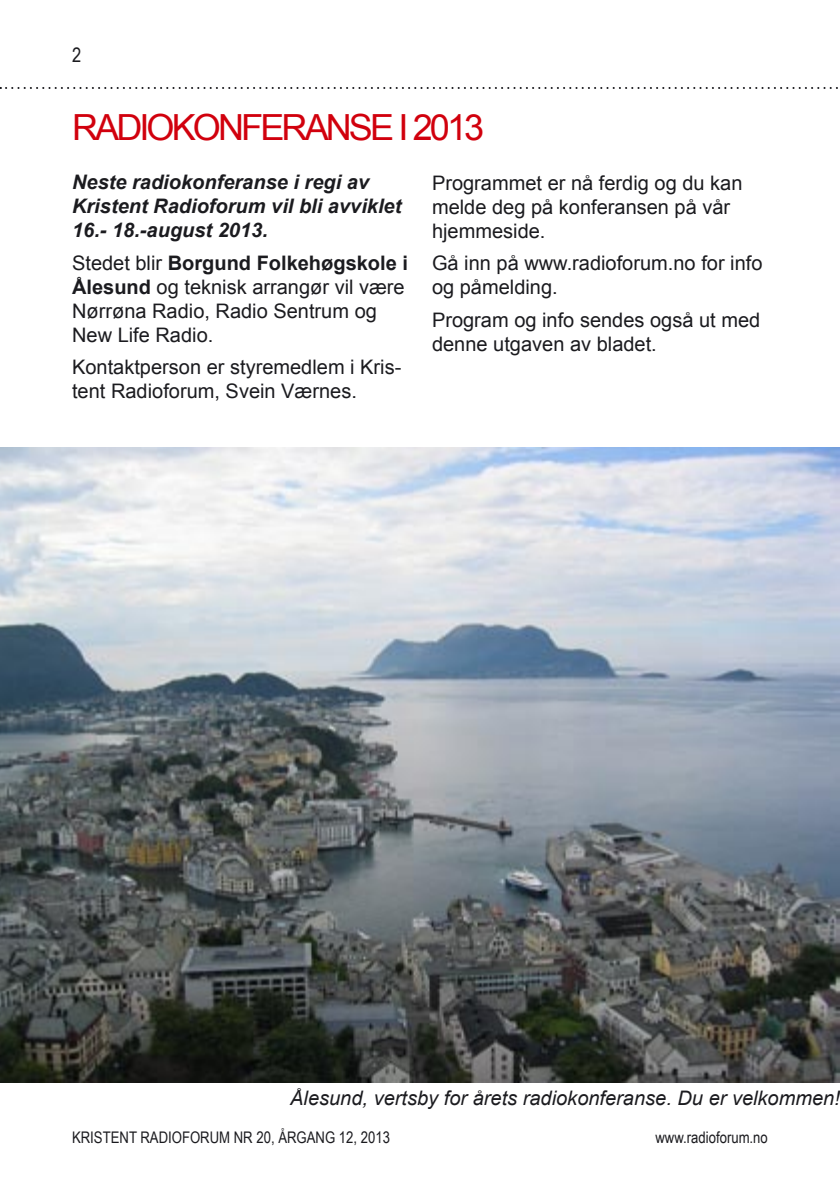
<style>
.page{position:relative;width:840px;height:1191px;background:#fff}
.page>*{position:absolute;margin:0;border:0;box-sizing:border-box;transform-origin:0 0}
.Kolonnetittel{font:36px "Arial";letter-spacing:-.08em;color:#d1000d}
.Kolonnetittel-2{font:20px/24px "Arial";color:#1b1b1f}
.Kolonnetittel-3{font:italic 700 20px/24px "Arial";color:#1b1b1f}
.Kolonnetittel-4{font:italic 20px "Arial";color:#1b1b1f}
.t1{font:20px "Arial Narrow";color:#1b1b1f}
.t2{font:16px "Arial Narrow";color:#1b1b1f}
.s1{font-weight:700}
</style>
<div class="page">
<svg style="left:0;top:87px;width:838px;height:2px"></svg>
<img style="left:0;top:447px;width:839px;height:635px">
<p class="t1" style="left:72px;top:41px;width:11px">2</p>
<p class="Kolonnetittel" style="left:72px;top:102px;width:413px">RADIOKONFERANSE I 2013</p>
<p class="Kolonnetittel-3" style="left:72px;top:171px;width:330px">Neste radiokonferanse i regi av<br>Kristent Radioforum vil bli avviklet<br>16.- 18.-august 2013.</p>
<p class="Kolonnetittel-2" style="left:72px;top:250px;width:337px">Stedet blir <span class="s1">Borgund Folkehøgskole i<br>Ålesund</span> og teknisk arrangør vil være<br>Nørrøna Radio, Radio Sentrum og<br>New Life Radio.</p>
<p class="Kolonnetittel-2" style="left:72px;top:355px;width:331px">Kontaktperson er styremedlem i Kris&shy;tent Radioforum, Svein Værnes.</p>
<p class="Kolonnetittel-2" style="left:432px;top:171px;width:312px">Programmet er nå ferdig og du kan melde deg på konferansen på vår hjemmeside.</p>
<p class="Kolonnetittel-2" style="left:432px;top:251px;width:332px">Gå inn på www.radioforum.no for info og påmelding.</p>
<p class="Kolonnetittel-2" style="left:432px;top:308px;width:329px">Program og info sendes også ut med denne utgaven av bladet.</p>
<p class="Kolonnetittel-4" style="left:290px;top:1084px;width:551px">Ålesund, vertsby for årets radiokonferanse. Du er velkommen!</p>
<p class="t2" style="left:72px;top:1125px;width:319px">KRISTENT RADIOFORUM NR 20, ÅRGANG 12, 2013</p>
<p class="t2" style="left:655px;top:1125px;width:114px">www.radioforum.no</p>
</div>
